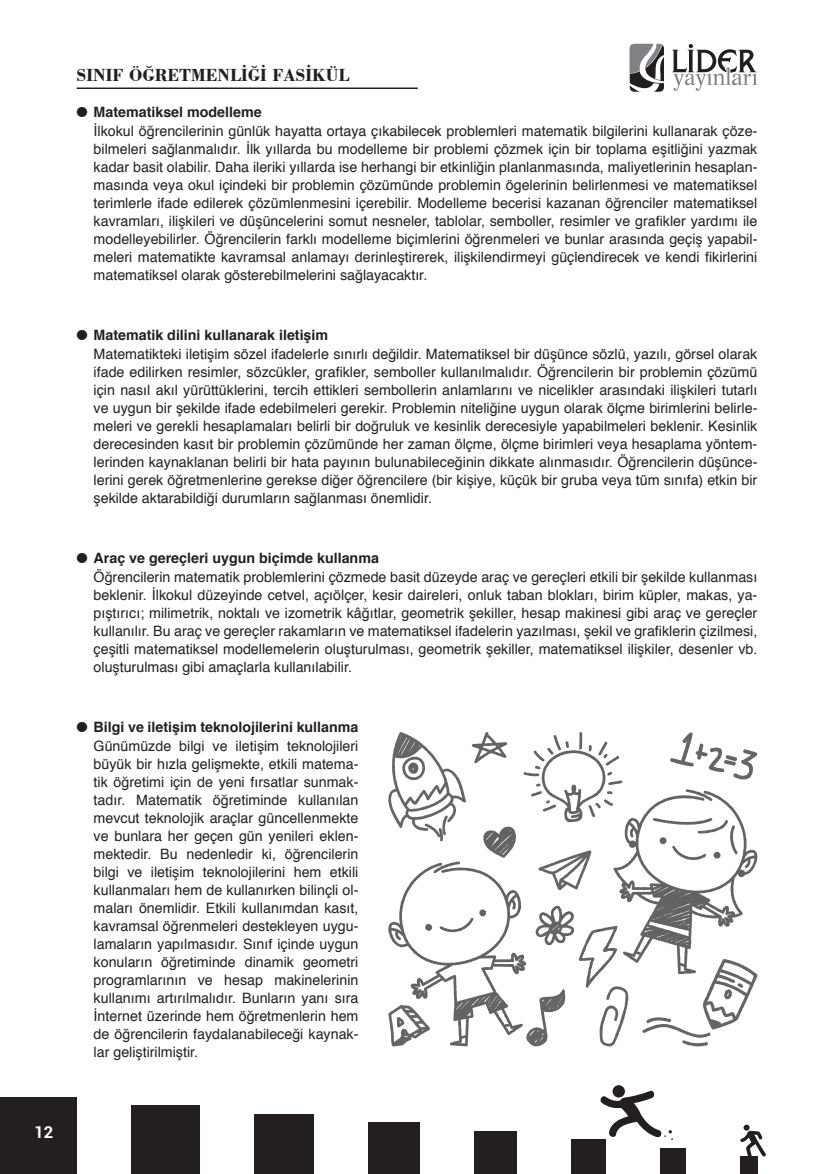
<style>
.page{position:relative;width:834px;height:1174px;background:#fff}
.page>*{position:absolute;margin:0;border:0;box-sizing:border-box;transform-origin:0 0}
.t1{font:700 18px "Bodoni";color:#231f20}
.t2{font:700 16.5px "Roboto";color:#fff}
.t3{font:14.25px/18px "Helvetica";color:#231f20;text-align:justify}
.t4{font:700 14.25px "Helvetica";color:#231f20}
</style>
<div class="page">
<svg style="left:388px;top:732px;width:369px;height:314px"></svg>
<div style="left:0;top:1097px;width:77px;height:77px;background:#231f20"></div>
<hr style="left:77px;top:87px;width:340px;height:2px;background:#231f20">
<svg style="left:629px;top:44px;width:35px;height:48px"></svg>
<svg style="left:629px;top:44px;width:34px;height:48px"></svg>
<svg style="left:672px;top:44px;width:85px;height:47px"></svg>
<div style="left:131px;top:1106px;width:68px;height:68px;background:#231f20"></div>
<div style="left:254px;top:1114px;width:59px;height:60px;background:#231f20"></div>
<div style="left:368px;top:1123px;width:51px;height:51px;background:#231f20"></div>
<div style="left:474px;top:1131px;width:42px;height:43px;background:#231f20"></div>
<div style="left:571px;top:1140px;width:34px;height:34px;background:#231f20"></div>
<div style="left:660px;top:1148px;width:25px;height:26px;background:#231f20"></div>
<div style="left:740px;top:1157px;width:17px;height:17px;background:#231f20"></div>
<svg style="left:598px;top:1085px;width:74px;height:55px"></svg>
<svg style="left:740px;top:1124px;width:26px;height:33px"></svg>
<p class="t1" style="left:77px;top:65px;width:274px">SINIF ÖĞRETMENLİĞİ FASİKÜL</p>
<p class="t4" style="left:94px;top:100px;width:169px">Matematiksel modelleme</p>
<p class="t3" style="left:94px;top:123px;width:665px">İlkokul öğrencilerinin günlük hayatta ortaya çıkabilecek problemleri matematik bilgilerini kullanarak çöze&shy;bilmeleri sağlanmalıdır. İlk yıllarda bu modelleme bir problemi çözmek için bir toplama eşitliğini yazmak kadar basit olabilir. Daha ileriki yıllarda ise herhangi bir etkinliğin planlanmasında, maliyetlerinin hesaplan&shy;masında veya okul içindeki bir problemin çözümünde problemin ögelerinin belirlenmesi ve matematiksel terimlerle ifade edilerek çözümlenmesini içerebilir. Modelleme becerisi kazanan öğrenciler matematiksel kavramları, ilişkileri ve düşüncelerini somut nesneler, tablolar, semboller, resimler ve grafikler yardımı ile modelleyebilirler. Öğrencilerin farklı modelleme biçimlerini öğrenmeleri ve bunlar arasında geçiş yapabil&shy;meleri matematikte kavramsal anlamayı derinleştirerek, ilişkilendirmeyi güçlendirecek ve kendi fikirlerini matematiksel olarak gösterebilmelerini sağlayacaktır.</p>
<p class="t4" style="left:94px;top:323px;width:236px">Matematik dilini kullanarak iletişim</p>
<p class="t3" style="left:94px;top:346px;width:665px">Matematikteki iletişim sözel ifadelerle sınırlı değildir. Matematiksel bir düşünce sözlü, yazılı, görsel olarak ifade edilirken resimler, sözcükler, grafikler, semboller kullanılmalıdır. Öğrencilerin bir problemin çözümü için nasıl akıl yürüttüklerini, tercih ettikleri sembollerin anlamlarını ve nicelikler arasındaki ilişkileri tutarlı ve uygun bir şekilde ifade edebilmeleri gerekir. Problemin niteliğine uygun olarak ölçme birimlerini belirle&shy;meleri ve gerekli hesaplamaları belirli bir doğruluk ve kesinlik derecesiyle yapabilmeleri beklenir. Kesinlik derecesinden kasıt bir problemin çözümünde her zaman ölçme, ölçme birimleri veya hesaplama yöntem&shy;lerinden kaynaklanan belirli bir hata payının bulunabileceğinin dikkate alınmasıdır. Öğrencilerin düşünce&shy;lerini gerek öğretmenlerine gerekse diğer öğrencilere (bir kişiye, küçük bir gruba veya tüm sınıfa) etkin bir şekilde aktarabildiği durumların sağlanması önemlidir.</p>
<p class="t4" style="left:94px;top:546px;width:287px">Araç ve gereçleri uygun biçimde kullanma</p>
<p class="t3" style="left:94px;top:569px;width:665px">Öğrencilerin matematik problemlerini çözmede basit düzeyde araç ve gereçleri etkili bir şekilde kullanması beklenir. İlkokul düzeyinde cetvel, açıölçer, kesir daireleri, onluk taban blokları, birim küpler, makas, ya&shy;pıştırıcı; milimetrik, noktalı ve izometrik kâğıtlar, geometrik şekiller, hesap makinesi gibi araç ve gereçler kullanılır. Bu araç ve gereçler rakamların ve matematiksel ifadelerin yazılması, şekil ve grafiklerin çizilmesi, çeşitli matematiksel modellemelerin oluşturulması, geometrik şekiller, matematiksel ilişkiler, desenler vb. oluşturulması gibi amaçlarla kullanılabilir.</p>
<p class="t4" style="left:94px;top:715px;width:266px">Bilgi ve iletişim teknolojilerini kullanma</p>
<p class="t3" style="left:94px;top:738px;width:266px">Günümüzde bilgi ve iletişim teknolojileri büyük bir hızla gelişmekte, etkili matema&shy;tik öğretimi için de yeni fırsatlar sunmak&shy;tadır. Matematik öğretiminde kullanılan mevcut teknolojik araçlar güncellenmekte ve bunlara her geçen gün yenileri eklen&shy;mektedir. Bu nedenledir ki, öğrencilerin bilgi ve iletişim teknolojilerini hem etkili kullanmaları hem de kullanırken bilinçli ol&shy;maları önemlidir. Etkili kullanımdan kasıt, kavramsal öğrenmeleri destekleyen uygu&shy;lamaların yapılmasıdır. Sınıf içinde uygun konuların öğretiminde dinamik geometri programlarının ve hesap makinelerinin kullanımı artırılmalıdır. Bunların yanı sıra İnternet üzerinde hem öğretmenlerin hem de öğrencilerin faydalanabileceği kaynak&shy;lar geliştirilmiştir.</p>
<p class="t2" style="left:34px;top:1120px;width:20px">12</p>
</div>
